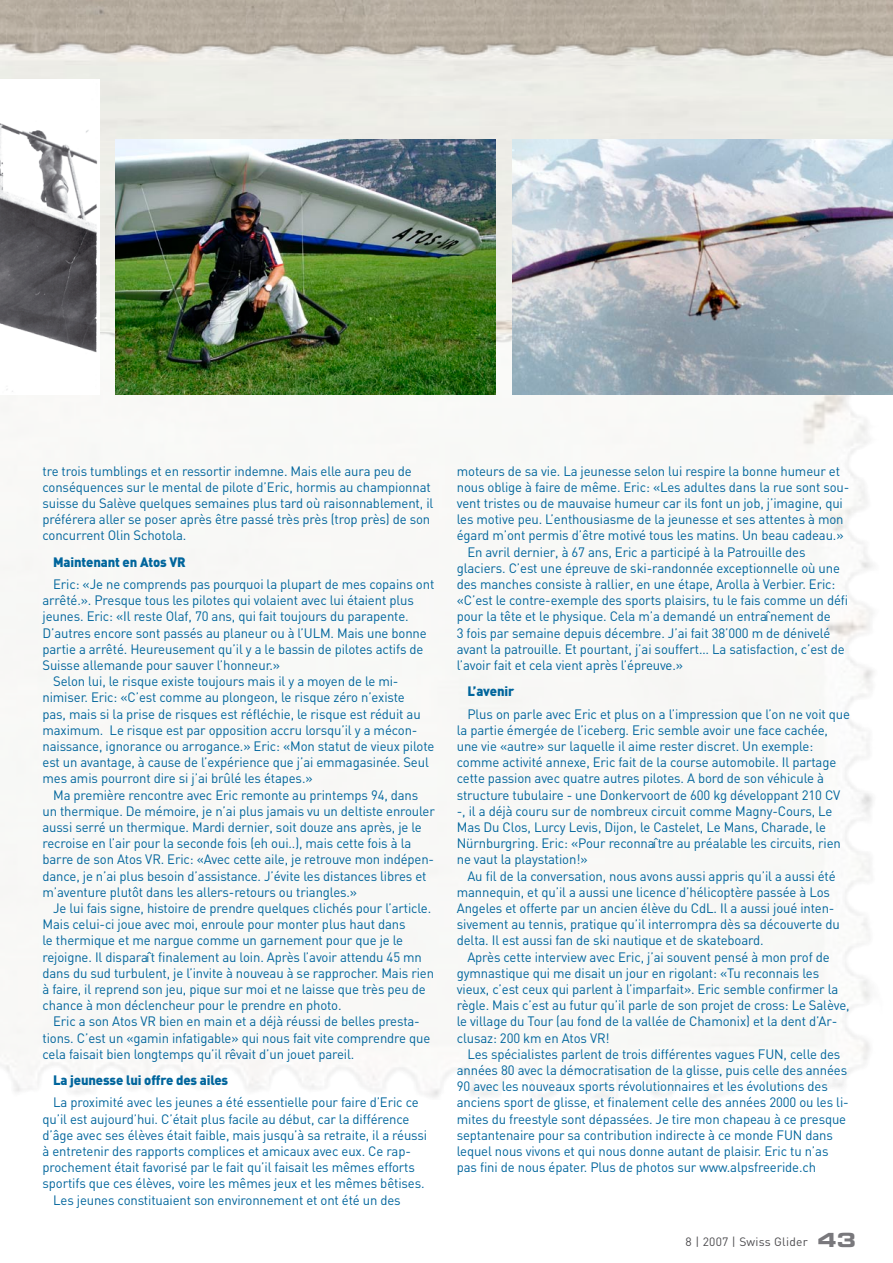
<style>
.page{position:relative;width:893px;height:1263px;background:#fff}
.page>*{position:absolute;margin:0;border:0;box-sizing:border-box;transform-origin:0 0}
.Lauftext_mit_Einzug_f{font:13.5px/16.2px "DIN";letter-spacing:-.01em;color:#00659c}
.Zwischentitel_f{font:900 13.5px "DIN";letter-spacing:-.01em;color:#00659c}
.t1{font:12px "DIN";letter-spacing:.02em;color:#4d4c4f}
.s1{font-family:"Eurostile Bold Extended Two";font-size:19.5px;color:#79787c}
</style>
<div class="page">
<div style="left:0;top:362px;width:893px;height:738px;background:#f8f8f6"></div>
<img style="left:0;top:0;width:893px;height:38px">
<img style="left:0;top:38px;width:893px;height:324px">
<img style="left:116px;top:139px;width:380px;height:255px">
<img style="left:512px;top:139px;width:381px;height:255px">
<img style="left:0;top:79px;width:99px;height:315px">
<p class="Lauftext_mit_Einzug_f" style="left:43px;top:462px;width:392px">tre trois tumblings et en ressortir indemne. Mais elle aura peu de conséquences sur le mental de pilote d’Eric, hormis au championnat suisse du Salève quelques semaines plus tard où raisonnablement, il préférera aller se poser après être passé très près (trop près) de son concurrent Olin Schotola.</p>
<p class="Zwischentitel_f" style="left:53px;top:553px;width:134px">Maintenant en Atos VR</p>
<p class="Lauftext_mit_Einzug_f" style="left:43px;top:576px;width:393px;text-indent:11px">Eric: «Je ne comprends pas pourquoi la plupart de mes copains ont arrêté.». Presque tous les pilotes qui volaient avec lui étaient plus jeunes. Eric: «Il reste Olaf, 70 ans, qui fait toujours du parapente.<br>D’autres encore sont passés au planeur ou à l’ULM. Mais une bonne partie a arrêté. Heureusement qu’il y a le bassin de pilotes actifs de Suisse allemande pour sauver l’honneur.»</p>
<p class="Lauftext_mit_Einzug_f" style="left:43px;top:673px;width:393px;text-indent:11px">Selon lui, le risque existe toujours mais il y a moyen de le mi&shy;nimiser. Eric: «C’est comme au plongeon, le risque zéro n’existe<br>pas, mais si la prise de risques est réfléchie, le risque est réduit au maximum. Le risque est par opposition accru lorsqu’il y a mécon&shy;naissance, ignorance ou arrogance.» Eric: «Mon statut de vieux pilote est un avantage, à cause de l’expérience que j’ai emmagasinée. Seul mes amis pourront dire si j’ai brûlé les étapes.»</p>
<p class="Lauftext_mit_Einzug_f" style="left:43px;top:786px;width:394px;text-indent:11px">Ma première rencontre avec Eric remonte au printemps 94, dans un thermique. De mémoire, je n’ai plus jamais vu un deltiste enrouler aussi serré un thermique. Mardi dernier, soit douze ans après, je le recroise en l’air pour la seconde fois (eh oui..), mais cette fois à la barre de son Atos VR. Eric: «Avec cette aile, je retrouve mon indépen&shy;dance, je n’ai plus besoin d’assistance. J’évite les distances libres et m’aventure plutôt dans les allers-retours ou triangles.»</p>
<p class="Lauftext_mit_Einzug_f" style="left:43px;top:900px;width:393px;text-indent:11px">Je lui fais signe, histoire de prendre quelques clichés pour l’article.<br>Mais celui-ci joue avec moi, enroule pour monter plus haut dans<br>le thermique et me nargue comme un garnement pour que je le rejoigne. Il disparaît finalement au loin. Après l’avoir attendu 45 mn dans du sud turbulent, je l’invite à nouveau à se rapprocher. Mais rien à faire, il reprend son jeu, pique sur moi et ne laisse que très peu de chance à mon déclencheur pour le prendre en photo.</p>
<p class="Lauftext_mit_Einzug_f" style="left:43px;top:1013px;width:389px;text-indent:11px">Eric a son Atos VR bien en main et a déjà réussi de belles presta&shy;tions. C’est un «gamin infatigable» qui nous fait vite comprendre que cela faisait bien longtemps qu’il rêvait d’un jouet pareil.</p>
<p class="Zwischentitel_f" style="left:53px;top:1071px;width:177px">La jeunesse lui offre des ailes</p>
<p class="Lauftext_mit_Einzug_f" style="left:43px;top:1094px;width:386px;text-indent:11px">La proximité avec les jeunes a été essentielle pour faire d’Eric ce qu’il est aujourd’hui. C’était plus facile au début, car la différence d’âge avec ses élèves était faible, mais jusqu’à sa retraite, il a réussi à entretenir des rapports complices et amicaux avec eux. Ce rap&shy;prochement était favorisé par le fait qu’il faisait les mêmes efforts sportifs que ces élèves, voire les mêmes jeux et les mêmes bêtises.</p>
<p class="Lauftext_mit_Einzug_f" style="left:53px;top:1191px;width:349px">Les jeunes constituaient son environnement et ont été un des</p>
<p class="Lauftext_mit_Einzug_f" style="left:457px;top:462px;width:394px">moteurs de sa vie. La jeunesse selon lui respire la bonne humeur et nous oblige à faire de même. Eric: «Les adultes dans la rue sont sou&shy;vent tristes ou de mauvaise humeur car ils font un job, j’imagine, qui les motive peu. L’enthousiasme de la jeunesse et ses attentes à mon égard m’ont permis d’être motivé tous les matins. Un beau cadeau.»</p>
<p class="Lauftext_mit_Einzug_f" style="left:457px;top:543px;width:393px;text-indent:11px">En avril dernier, à 67 ans, Eric a participé à la Patrouille des glaciers. C’est une épreuve de ski-randonnée exceptionnelle où une des manches consiste à rallier, en une étape, Arolla à Verbier. Eric: «C’est le contre-exemple des sports plaisirs, tu le fais comme un défi pour la tête et le physique. Cela m’a demandé un entraînement de<br>3 fois par semaine depuis décembre. J’ai fait 38’000 m de dénivelé avant la patrouille. Et pourtant, j’ai souffert… La satisfaction, c’est de l’avoir fait et cela vient après l’épreuve.»</p>
<p class="Zwischentitel_f" style="left:467px;top:682px;width:48px">L’avenir</p>
<p class="Lauftext_mit_Einzug_f" style="left:457px;top:705px;width:395px;text-indent:11px">Plus on parle avec Eric et plus on a l’impression que l’on ne voit que la partie émergée de l’iceberg. Eric semble avoir une face cachée, une vie «autre» sur laquelle il aime rester discret. Un exemple: comme activité annexe, Eric fait de la course automobile. Il partage cette passion avec quatre autres pilotes. A bord de son véhicule à structure tubulaire - une Donkervoort de 600 kg développant 210 CV -, il a déjà couru sur de nombreux circuit comme Magny-Cours, Le Mas Du Clos, Lurcy Levis, Dijon, le Castelet, Le Mans, Charade, le Nürnburgring. Eric: «Pour reconnaître au préalable les circuits, rien ne vaut la playstation!»</p>
<p class="Lauftext_mit_Einzug_f" style="left:457px;top:867px;width:385px;text-indent:11px">Au fil de la conversation, nous avons aussi appris qu’il a aussi été mannequin, et qu’il a aussi une licence d’hélicoptère passée à Los Angeles et offerte par un ancien élève du CdL. Il a aussi joué inten&shy;sivement au tennis, pratique qu’il interrompra dès sa découverte du delta. Il est aussi fan de ski nautique et de skateboard.</p>
<p class="Lauftext_mit_Einzug_f" style="left:457px;top:948px;width:394px;text-indent:11px">Après cette interview avec Eric, j’ai souvent pensé à mon prof de gymnastique qui me disait un jour en rigolant: «Tu reconnais les vieux, c’est ceux qui parlent à l’imparfait». Eric semble confirmer la règle. Mais c’est au futur qu’il parle de son projet de cross: Le Salève, le village du Tour (au fond de la vallée de Chamonix) et la dent d’Ar&shy;clusaz: 200 km en Atos VR!</p>
<p class="Lauftext_mit_Einzug_f" style="left:457px;top:1045px;width:393px;text-indent:11px">Les spécialistes parlent de trois différentes vagues FUN, celle des années 80 avec la démocratisation de la glisse, puis celle des années 90 avec les nouveaux sports révolutionnaires et les évolutions des anciens sport de glisse, et finalement celle des années 2000 ou les li&shy;mites du freestyle sont dépassées. Je tire mon chapeau à ce presque septantenaire pour sa contribution indirecte à ce monde FUN dans lequel nous vivons et qui nous donne autant de plaisir. Eric tu n’as pas fini de nous épater. Plus de photos sur www.alpsfreeride.ch</p>
<p class="t1" style="left:686px;top:1234px;width:172px">8 | 2007 | Swiss Glider <span class="s1">43</span></p>
</div>
